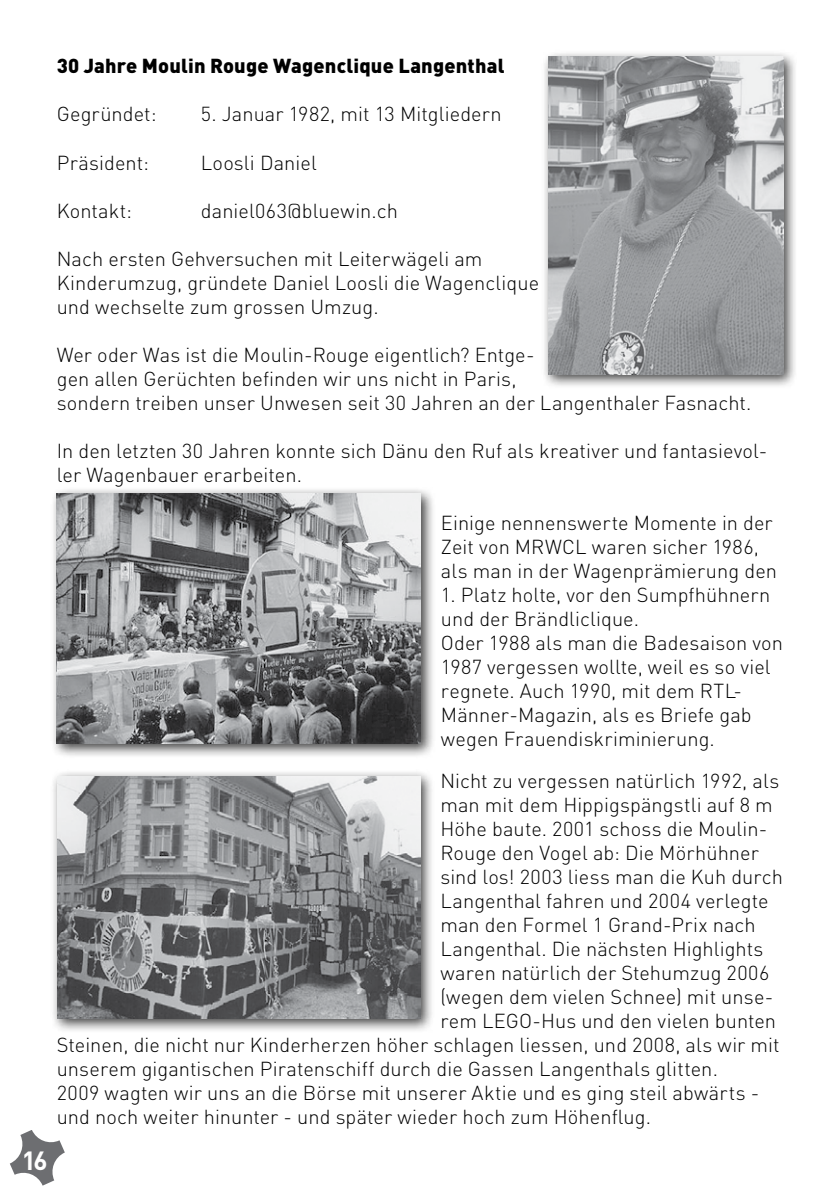
<style>
.page{position:relative;width:840px;height:1191px;background:#fff}
.page>*{position:absolute;margin:0;border:0;box-sizing:border-box;transform-origin:0 0}
.t1{font:700 26px "DIN";color:#fff}
.t2{font:300 20px/24px "DIN";letter-spacing:.005em;color:#000}
.t3{font:900 20px "DIN";letter-spacing:.01em;color:#000}
</style>
<div class="page">
<div style="left:50px;top:486px;width:385px;height:272px;background:#000;opacity:.75"></div>
<img style="left:57px;top:493px;width:363px;height:250px">
<svg style="left:10px;top:1130px;width:55px;height:55px"></svg>
<div style="left:540px;top:50px;width:258px;height:339px;background:#000;opacity:.75"></div>
<img style="left:547px;top:57px;width:235px;height:317px">
<div style="left:50px;top:769px;width:385px;height:264px;background:#000;opacity:.75"></div>
<img style="left:57px;top:776px;width:363px;height:242px">
<h1 class="t1" style="left:22px;top:1144px;width:27px">16</h1>
<p class="t3" style="left:57px;top:53px;width:449px">30 Jahre Moulin Rouge Wagenclique Langenthal</p>
<p class="t2" style="left:57px;top:102px;width:101px">Gegründet:</p>
<p class="t2" style="left:201px;top:102px;width:302px">5. Januar 1982, mit 13 Mitgliedern</p>
<p class="t2" style="left:57px;top:150px;width:94px">Präsident:</p>
<p class="t2" style="left:201px;top:150px;width:117px">Loosli Daniel</p>
<p class="t2" style="left:57px;top:198px;width:77px">Kontakt:</p>
<p class="t2" style="left:201px;top:198px;width:198px">daniel063@bluewin.ch</p>
<p class="t2" style="left:57px;top:246px;width:483px">Nach ersten Gehversuchen mit Leiterwägeli am<br>Kinderumzug, gründete Daniel Loosli die Wagenclique und wechselte zum grossen Umzug.</p>
<p class="t2" style="left:57px;top:342px;width:695px">Wer oder Was ist die Moulin-Rouge eigentlich? Entge-<br>gen allen Gerüchten befinden wir uns nicht in Paris,<br>sondern treiben unser Unwesen seit 30 Jahren an der Langenthaler Fasnacht.</p>
<p class="t2" style="left:57px;top:438px;width:711px">In den letzten 30 Jahren konnte sich Dänu den Ruf als kreativer und fantasievol&shy;ler Wagenbauer erarbeiten.</p>
<p class="t2" style="left:440px;top:510px;width:337px">Einige nennenswerte Momente in der<br>Zeit von MRWCL waren sicher 1986, als man in der Wagenprämierung den</p>
<p class="t2" style="left:440px;top:582px;width:343px">1. Platz holte, vor den Sumpfhühnern und der Brändliclique.<br>Oder 1988 als man die Badesaison von 1987 vergessen wollte, weil es so viel regnete. Auch 1990, mit dem RTL-Männer-Magazin, als es Briefe gab wegen Frauendiskriminierung.</p>
<p class="t2" style="left:440px;top:768px;width:340px">Nicht zu vergessen natürlich 1992, als</p>
<p class="t2" style="left:440px;top:792px;width:334px">man mit dem Hippigspängstli auf 8 m</p>
<p class="t2" style="left:440px;top:816px;width:328px">Höhe baute. 2001 schoss die Moulin-</p>
<p class="t2" style="left:440px;top:840px;width:320px">Rouge den Vogel ab: Die Mörhühner</p>
<p class="t2" style="left:440px;top:864px;width:344px">sind los! 2003 liess man die Kuh durch</p>
<p class="t2" style="left:440px;top:888px;width:329px">Langenthal fahren und 2004 verlegte</p>
<p class="t2" style="left:440px;top:912px;width:317px">man den Formel 1 Grand-Prix nach</p>
<p class="t2" style="left:440px;top:936px;width:324px">Langenthal. Die nächsten Highlights</p>
<p class="t2" style="left:440px;top:960px;width:330px">waren natürlich der Stehumzug 2006</p>
<p class="t2" style="left:440px;top:984px;width:334px">(wegen dem vielen Schnee) mit unse-</p>
<p class="t2" style="left:440px;top:1008px;width:337px">rem LEGO-Hus und den vielen bunten</p>
<p class="t2" style="left:57px;top:1032px;width:724px">Steinen, die nicht nur Kinderherzen höher schlagen liessen, und 2008, als wir mit</p>
<p class="t2" style="left:57px;top:1056px;width:662px">unserem gigantischen Piratenschiff durch die Gassen Langenthals glitten.</p>
<p class="t2" style="left:57px;top:1080px;width:703px">2009 wagten wir uns an die Börse mit unserer Aktie und es ging steil abwärts -</p>
<p class="t2" style="left:57px;top:1104px;width:595px">und noch weiter hinunter - und später wieder hoch zum Höhenflug.</p>
</div>
